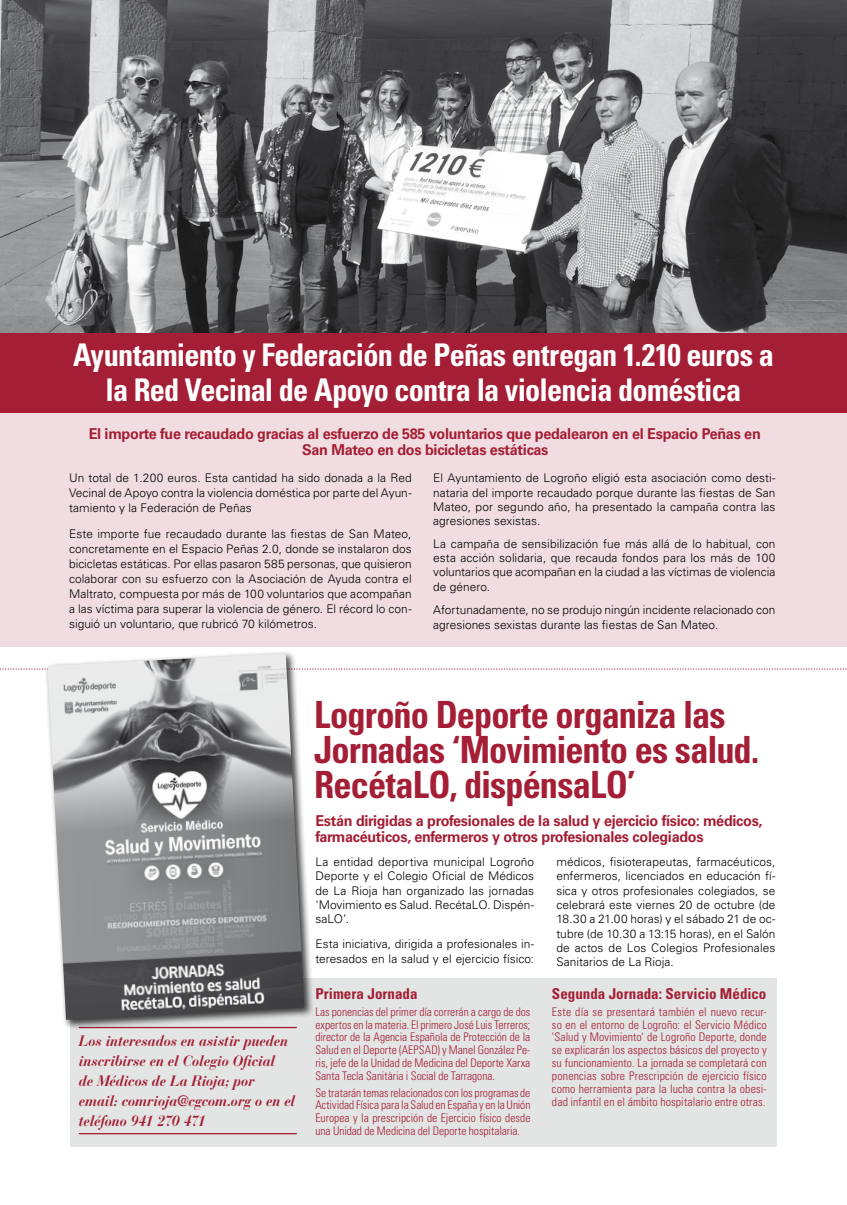
<style>
.page{position:relative;width:847px;height:1205px;background:#fff}
.page>*{position:absolute;margin:0;border:0;box-sizing:border-box;transform-origin:0 0}
.t1{font:700 condensed 37.5px/35px "Univers LT Std";letter-spacing:-.025em;color:#a41f35}
.t2{font:700 condensed 31.25px/35px "Univers LT Std";letter-spacing:-.025em;color:#fff;text-align:center}
.t3{font:700 15px/16.2px "Univers LT Std";letter-spacing:-.02em;color:#a41f35;text-align:center;scale:.96 1}
.t4{font:italic 700 15px/20px "Bauer Bodoni Std";letter-spacing:-.015em;color:#a41f35}
.t5{font:700 condensed 15px "Univers LT Std";color:#a41f35}
.t6{font:300 11.88px/14.4px "Univers LT Std";color:#000;text-align:justify}
.t7{font:300 condensed 11.88px/12.9px "Univers LT Std";color:#a41f35;text-align:justify}
</style>
<div class="page">
<div style="left:0;top:309px;width:847px;height:337px;background:#f1dde1"></div>
<img style="left:0;top:0;width:847px;height:333px">
<div style="left:70px;top:978px;width:706px;height:168px;background:#e3e4e4"></div>
<hr style="left:79px;top:1133px;width:218px;height:1px;background:#a41f35">
<svg style="left:0;top:668px;width:847px;height:2px"></svg>
<div style="left:0;top:333px;width:847px;height:80px;background:#a41f35"></div>
<div style="left:45px;top:650px;width:270px;height:380px;background:#000;opacity:.75"></div>
<img style="left:47px;top:653px;width:257px;height:367px">
<h2 class="t2" style="left:73px;top:337px;width:702px">Ayuntamiento y Federación de Peñas entregan 1.210 euros a la Red Vecinal de Apoyo contra la violencia doméstica</h2>
<p class="t3" style="left:89px;top:425px;width:702px">El importe fue recaudado gracias al esfuerzo de 585 voluntarios que pedalearon en el Espacio Peñas en<br>San Mateo en dos bicicletas estáticas</p>
<p class="t6" style="left:69px;top:471px;width:344px;line-height:15px">Un total de 1.200 euros. Esta cantidad ha sido donada a la Red Vecinal de Apoyo contra la violencia doméstica por parte del Ayun&shy;tamiento y la Federación de Peñas</p>
<p class="t6" style="left:69px;top:526px;width:344px;line-height:15px">Este importe fue recaudado durante las fiestas de San Mateo, concretamente en el Espacio Peñas 2.0, donde se instalaron dos bicicletas estáticas. Por ellas pasaron 585 personas, que quisieron colaborar con su esfuerzo con la Asociación de Ayuda contra el Maltrato, compuesta por más de 100 voluntarios que acompañan a las víctima para superar la violencia de género. El récord lo con&shy;siguió un voluntario, que rubricó 70 kilómetros.</p>
<p class="t6" style="left:433px;top:471px;width:344px">El Ayuntamiento de Logroño eligió esta asociación como desti&shy;nataria del importe recaudado porque durante las fiestas de San Mateo, por segundo año, ha presentado la campaña contra las agresiones sexistas.</p>
<p class="t6" style="left:433px;top:537px;width:344px">La campaña de sensibilización fue más allá de lo habitual, con esta acción solidaria, que recauda fondos para los más de 100 voluntarios que acompañan en la ciudad a las víctimas de violencia de género.</p>
<p class="t6" style="left:433px;top:602px;width:344px;line-height:15px">Afortunadamente, no se produjo ningún incidente relacionado con agresiones sexistas durante las fiestas de San Mateo.</p>
<h1 class="t1" style="left:314px;top:697px;width:446px">Logroño Deporte organiza las<br>Jornadas ‘Movimiento es salud.<br>RecétaLO, dispénsaLO’</h1>
<p class="t3" style="left:315px;top:813px;width:467px;text-align:left">Están dirigidas a profesionales de la salud y ejercicio físico: médicos, farmacéuticos, enfermeros y otros profesionales colegiados</p>
<p class="t4" style="left:79px;top:1031px;width:218px">Los interesados en asistir pueden inscribirse en el Colegio Oficial<br>de Médicos de La Rioja; por email: comrioja@cgcom.org o en el teléfono 941 270 471</p>
<p class="t6" style="left:315px;top:854px;width:220px">La entidad deportiva municipal Logroño Deporte y el Colegio Oficial de Médicos de La Rioja han organizado las jornadas 'Movimiento es Salud. RecétaLO. Dispén&shy;saLO’.</p>
<p class="t6" style="left:315px;top:937px;width:220px">Esta iniciativa, dirigida a profesionales in&shy;teresados en la salud y el ejercicio físico:</p>
<p class="t5" style="left:315px;top:985px;width:104px">Primera Jornada</p>
<p class="t7" style="left:315px;top:1005px;width:217px">Las ponencias del primer día correrán a cargo de dos expertos en la materia. El primero José Luis Terreros; director de la Agencia Española de Protección de la Salud en el Deporte (AEPSAD) y Manel González Pe&shy;ris, jefe de la Unidad de Medicina del Deporte Xarxa Santa Tecla Sanitària i Social de Tarragona.</p>
<p class="t7" style="left:315px;top:1086px;width:217px">Se tratarán temas relacionados con los programas de Actividad Física para la Salud en España y en la Unión Europea y la prescripción de Ejercicio físico desde una Unidad de Medicina del Deporte hospitalaria.</p>
<p class="t6" style="left:556px;top:854px;width:221px">médicos, fisioterapeutas, farmacéuticos, enfermeros, licenciados en educación fí&shy;sica y otros profesionales colegiados, se celebrará este viernes 20 de octubre (de 18.30 a 21.00 horas) y el sábado 21 de oc&shy;tubre (de 10.30 a 13:15 horas), en el Salón de actos de Los Colegios Profesionales Sanitarios de La Rioja.</p>
<p class="t5" style="left:552px;top:985px;width:216px">Segunda Jornada: Servicio Médico</p>
<p class="t7" style="left:552px;top:1005px;width:216px">Este día se presentará también el nuevo recur&shy;so en el entorno de Logroño: el Servicio Médico 'Salud y Movimiento' de Logroño Deporte, donde se explicarán los aspectos básicos del proyecto y su funcionamiento. La jornada se completará con ponencias sobre Prescripción de ejercicio físico como herramienta para la lucha contra la obesi&shy;dad infantil en el ámbito hospitalario entre otras.</p>
</div>
